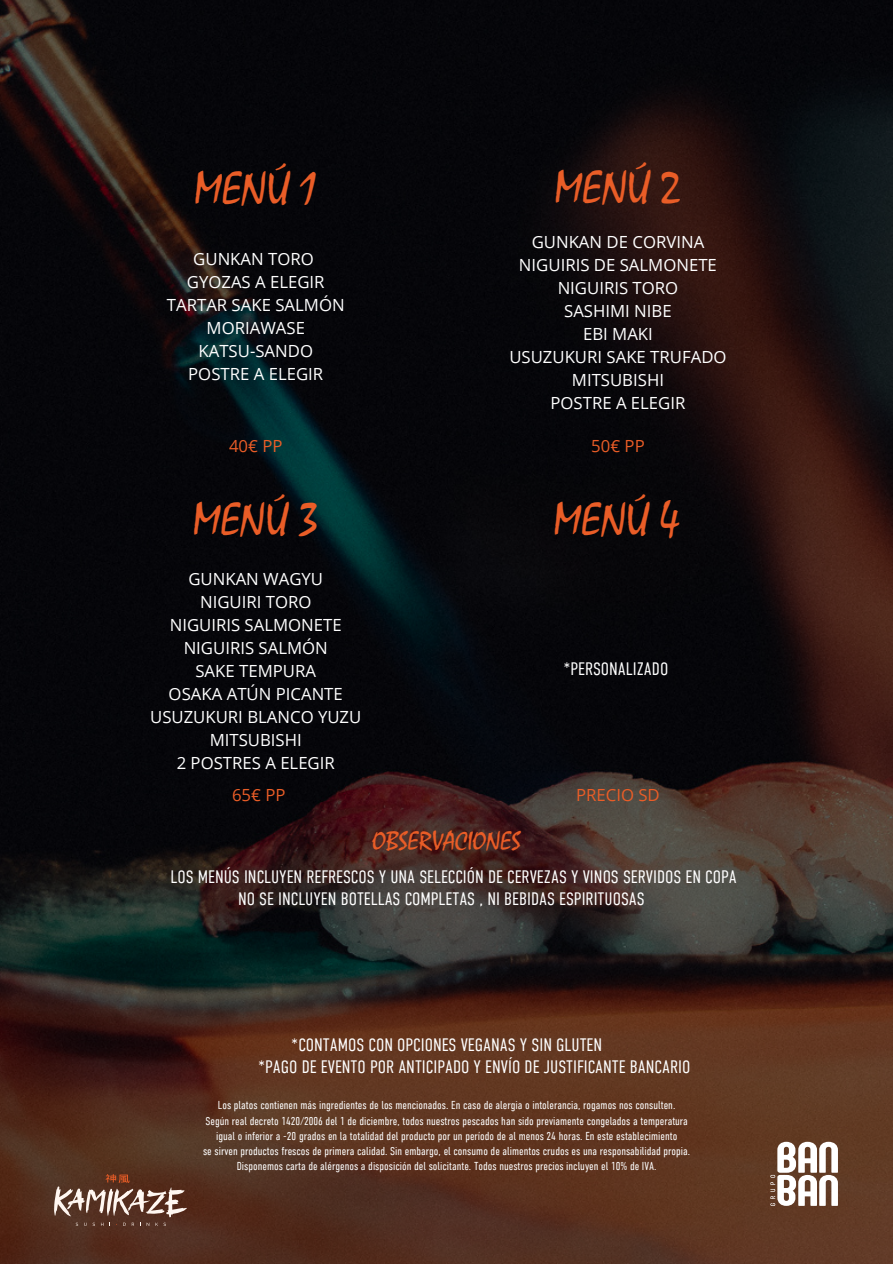
<style>
.page{position:relative;width:893px;height:1264px;background:#fff}
.page>*{position:absolute;margin:0;border:0;box-sizing:border-box;transform-origin:0 0}
.t1{font:44.7px "Mistral";color:#ea5d27}
.t2{font:25.2px "Mistral";color:#ea5d27}
.t3{font:300 18px "DIN Condensed";color:#fff}
.t4{font:16.8px/23px "Open Sans";color:#fff;text-align:center}
.t5{font:16.8px "Open Sans";color:#ea5d27}
.t6{font:300 11.55px/15.3px "DIN Condensed";color:#fff;text-align:center}
</style>
<div class="page">
<img style="left:0;top:0;width:892px;height:1263px">
<svg style="left:54px;top:1174px;width:133px;height:51px;background:#775749"></svg>
<svg style="left:770px;top:1141px;width:67px;height:64px"></svg>
<h1 class="t1" style="left:195px;top:162px;width:123px">MENÚ 1</h1>
<h3 class="t4" style="left:167px;top:247px;width:179px">GUNKAN TORO<br>GYOZAS A ELEGIR<br>TARTAR SAKE SALMÓN<br>MORIAWASE<br>KATSU-SANDO<br>POSTRE A ELEGIR</h3>
<h3 class="t5" style="left:229px;top:434px;width:55px">40€ PP</h3>
<h1 class="t1" style="left:555px;top:162px;width:127px">MENÚ 2</h1>
<h3 class="t4" style="left:509px;top:230px;width:219px">GUNKAN DE CORVINA<br>NIGUIRIS DE SALMONETE<br>NIGUIRIS TORO<br>SASHIMI NIBE<br>EBI MAKI<br>USUZUKURI SAKE TRUFADO<br>MITSUBISHI<br>POSTRE A ELEGIR</h3>
<h3 class="t5" style="left:591px;top:434px;width:55px">50€ PP</h3>
<h1 class="t1" style="left:193px;top:493px;width:126px">MENÚ 3</h1>
<h3 class="t4" style="left:150px;top:567px;width:213px">GUNKAN WAGYU<br>NIGUIRI TORO<br>NIGUIRIS SALMONETE<br>NIGUIRIS SALMÓN<br>SAKE TEMPURA<br>OSAKA ATÚN PICANTE<br>USUZUKURI BLANCO YUZU<br>MITSUBISHI<br>2 POSTRES A ELEGIR</h3>
<h3 class="t5" style="left:232px;top:783px;width:55px">65€ PP</h3>
<h2 class="t2" style="left:372px;top:826px;width:150px">OBSERVACIONES</h2>
<h1 class="t1" style="left:554px;top:493px;width:128px">MENÚ 4</h1>
<h3 class="t3" style="left:563px;top:659px;width:106px">*PERSONALIZADO</h3>
<h3 class="t5" style="left:576px;top:783px;width:85px">PRECIO SD</h3>
<h3 class="t3" style="left:170px;top:866px;width:567px">LOS MENÚS INCLUYEN REFRESCOS Y UNA SELECCIÓN DE CERVEZAS Y VINOS SERVIDOS EN COPA</h3>
<h3 class="t3" style="left:238px;top:888px;width:408px">NO SE INCLUYEN BOTELLAS COMPLETAS , NI BEBIDAS ESPIRITUOSAS</h3>
<h3 class="t3" style="left:291px;top:1035px;width:312px">*CONTAMOS CON OPCIONES VEGANAS Y SIN GLUTEN</h3>
<h3 class="t3" style="left:258px;top:1056px;width:433px">*PAGO DE EVENTO POR ANTICIPADO Y ENVÍO DE JUSTIFICANTE BANCARIO</h3>
<p class="t6" style="left:203px;top:1097px;width:489px">Los platos contienen más ingredientes de los mencionados. En caso de alergia o intolerancia, rogamos nos consulten.<br>Según real decreto 1420/2006 del 1 de diciembre, todos nuestros pescados han sido previamente congelados a temperatura igual o inferior a -20 grados en la totalidad del producto por un período de al menos 24 horas. En este establecimiento<br>se sirven productos frescos de primera calidad. Sin embargo, el consumo de alimentos crudos es una responsabilidad propia.<br>Disponemos carta de alérgenos a disposición del solicitante. Todos nuestros precios incluyen el 10% de IVA.</p>
</div>
